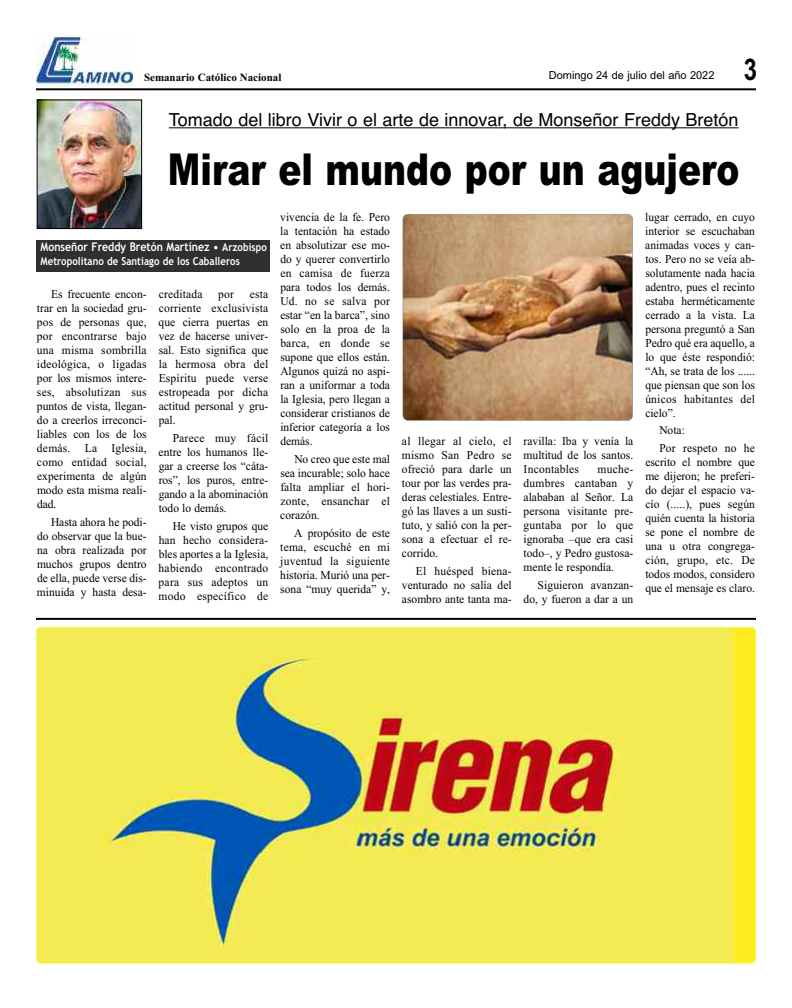
<style>
.page{position:relative;width:792px;height:1008px;background:#fff}
.page>*{position:absolute;margin:0;border:0;box-sizing:border-box;transform-origin:0 0}
.t1{font:900 44px "Arial";color:#000;scale:.78 1}
.t2{font:700 30px "Arial";color:#000;scale:.8 1}
.t3{font:18px "Helvetica";color:#000}
.t4{font:12px/14px "Times New Roman";color:#000;text-align:justify;scale:.96 1}
.t5{font:700 12px "Trebuchet MS";color:#fff;scale:.88 1}
.t6{font:12px "Times New Roman";letter-spacing:.02em;color:#000;scale:.96 1}
.t7{font:700 11px "Trebuchet MS";color:#fff;scale:.88 1}
.t8{font:11px "Arial";color:#000}
.t9{font:700 11px "Times New Roman";color:#000}
.s1{font-size:11px}
</style>
<div class="page">
<hr style="left:36px;top:88px;width:720px;height:2px;background:#000">
<img style="left:36px;top:36px;width:97px;height:50px">
<div style="left:36px;top:240px;width:233px;height:32px;background:#303030"></div>
<img style="left:39px;top:102px;width:101px;height:125px">
<div style="left:37px;top:100px;width:105px;height:129px;border:1px solid #000"></div>
<hr style="left:169px;top:127px;width:570px;height:1px;background:#000">
<img style="left:403px;top:214px;width:230px;height:206px;border-radius:5px">
<div style="left:403px;top:214px;width:230px;height:207px;border:1px solid #828282;border-radius:5px"></div>
<hr style="left:36px;top:618px;width:720px;height:2px;background:#000">
<svg style="left:36px;top:627px;width:720px;height:337px"></svg>
<img style="left:37px;top:628px;width:4px;height:335px">
<p class="t9" style="left:144px;top:70px;width:139px">Semanario Católico Nacional</p>
<p class="t8" style="left:549px;top:69px;width:167px">Domingo 24 de julio del año 2022</p>
<h2 class="t2" style="left:744px;top:52px;width:18px">3</h2>
<h3 class="t3" style="left:169px;top:110px;width:571px">Tomado del libro Vivir o el arte de innovar, de Monseñor Freddy Bretón</h3>
<h1 class="t1" style="left:168px;top:144px;width:734px">Mirar el mundo por un agujero</h1>
<p class="t5" style="left:41px;top:240px;width:259px">Monseñor Freddy Bretón Martínez • <span class="s1">Arzobispo</span></p>
<p class="t7" style="left:41px;top:255px;width:228px">Metropolitano de Santiago de los Caballeros</p>
<p class="t4" style="left:37px;top:287px;width:116px;text-indent:14px">Es frecuente encon&shy;trar en la sociedad gru&shy;pos de personas que, por encontrarse bajo una misma sombrilla ideológica, o ligadas por los mismos intere&shy;ses, absolutizan sus puntos de vista, llegan&shy;do a creerlos irreconci&shy;liables con los de los demás. La Iglesia, como entidad social, experimenta de algún modo esta misma reali&shy;dad.</p>
<p class="t4" style="left:37px;top:515px;width:116px;text-indent:14px">Hasta ahora he podi&shy;do observar que la bue&shy;na obra realizada por muchos grupos dentro de ella, puede verse dis&shy;minuida y hasta desa-</p>
<p class="t6" style="left:159px;top:287px;width:47px">creditada</p>
<p class="t4" style="left:218px;top:287px;width:18px">por</p>
<p class="t4" style="left:159px;top:287px;width:116px;text-indent:91px">esta corriente exclusivista que cierra puertas en vez de hacerse univer&shy;sal. Esto significa que la hermosa obra del Espíritu puede verse estropeada por dicha actitud personal y gru&shy;pal.</p>
<p class="t4" style="left:159px;top:431px;width:116px;text-indent:14px">Parece muy fácil entre los humanos lle&shy;gar a creerse los “cáta&shy;ros”, los puros, entre&shy;gando a la abominación todo lo demás.</p>
<p class="t4" style="left:159px;top:519px;width:116px;text-indent:14px">He visto grupos que han hecho considera&shy;bles aportes a la Iglesia, habiendo encontrado para sus adeptos un modo específico de</p>
<p class="t4" style="left:280px;top:210px;width:116px">vivencia de la fe. Pero la tentación ha estado en absolutizar ese mo&shy;do y querer convertirlo en camisa de fuerza para todos los demás.<br>Ud. no se salva por estar “en la barca”, sino solo en la proa de la barca, en donde se supone que ellos están.<br>Algunos quizá no aspi&shy;ran a uniformar a toda la Iglesia, pero llegan a considerar cristianos de inferior categoría a los demás.</p>
<p class="t4" style="left:280px;top:452px;width:116px;text-indent:14px">No creo que este mal sea incurable; solo hace falta ampliar el hori&shy;zonte, ensanchar el corazón.</p>
<p class="t4" style="left:280px;top:526px;width:116px;text-indent:14px">A propósito de este tema, escuché en mi juventud la siguiente historia. Murió una per&shy;sona “muy querida” y,</p>
<p class="t4" style="left:402px;top:434px;width:116px">al llegar al cielo, el mismo San Pedro se ofreció para darle un tour por las verdes pra&shy;deras celestiales. Entre&shy;gó las llaves a un susti&shy;tuto, y salió con la per&shy;sona a efectuar el re&shy;corrido.</p>
<p class="t4" style="left:402px;top:564px;width:116px;text-indent:14px">El huésped biena&shy;venturado no salía del asombro ante tanta ma-</p>
<p class="t4" style="left:524px;top:434px;width:116px">ravilla: Iba y venía la multitud de los santos.<br>Incontables</p>
<p class="t4" style="left:524px;top:462px;width:116px;text-indent:74px">muche&shy;dumbres cantaban y alababan al Señor. La persona visitante pre&shy;guntaba por lo que ignoraba –que era casi todo–, y Pedro gustosa&shy;mente le respondía.</p>
<p class="t4" style="left:524px;top:578px;width:116px;text-align:right">Siguieron avanzan&shy;do, y fueron a dar a un</p>
<p class="t4" style="left:645px;top:210px;width:116px">lugar cerrado, en cuyo interior se escuchaban animadas voces y can&shy;tos. Pero no se veía ab&shy;solutamente nada hacia adentro, pues el recinto estaba herméticamente cerrado a la vista. La persona preguntó a San Pedro qué era aquello, a lo que éste respondió: “Ah, se trata de los ...... que piensan que son los únicos habitantes del cielo”.</p>
<p class="t4" style="left:659px;top:421px;width:101px;line-height:18px">Nota:<br>Por respeto no he</p>
<p class="t4" style="left:645px;top:455px;width:116px">escrito el nombre que me dijeron; he preferi&shy;do dejar el espacio va&shy;cío (.....), pues según quién cuenta la historia se pone el nombre de una u otra congrega&shy;ción, grupo, etc. De todos modos, considero que el mensaje es claro.</p>
</div>
